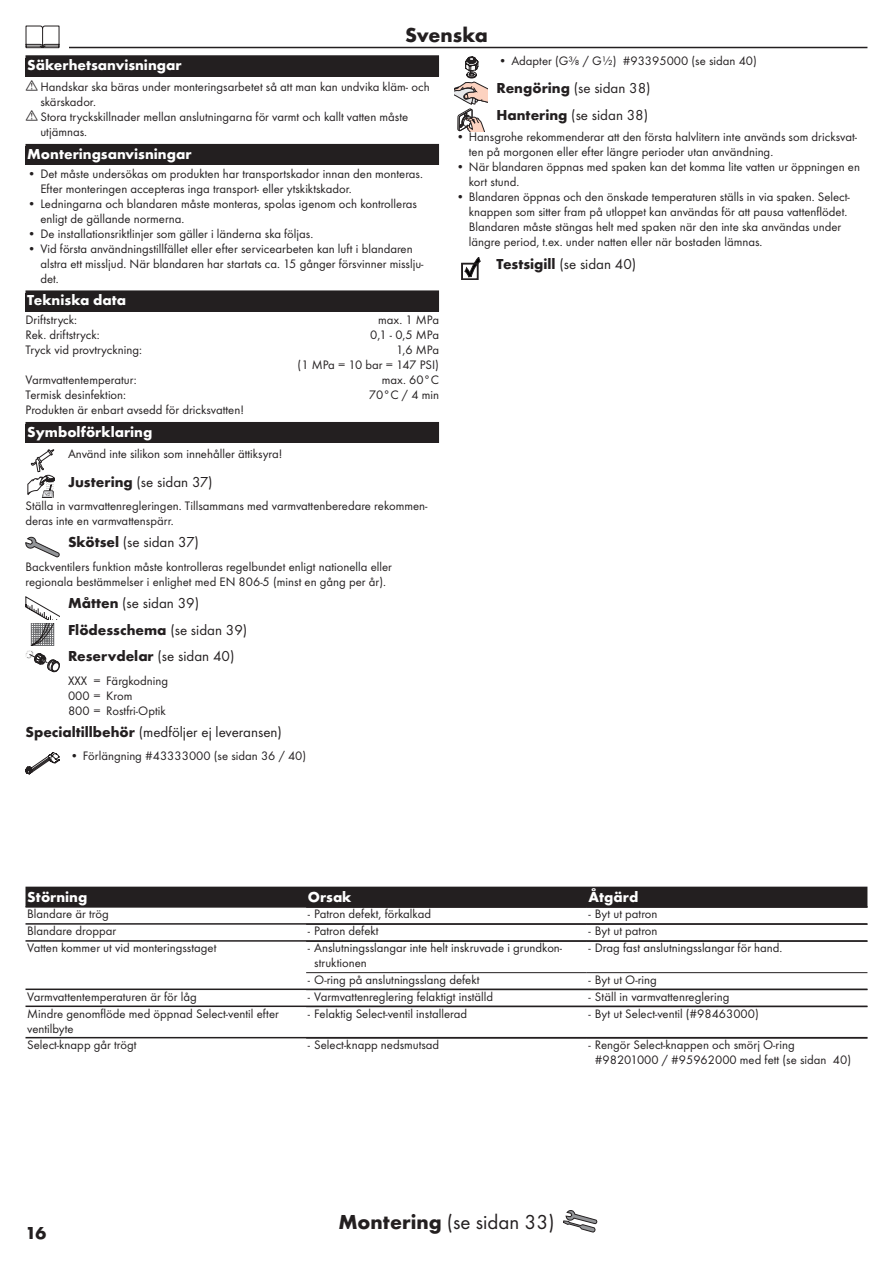
<style>
.page{position:relative;width:893px;height:1263px;background:#fff}
.page>*{position:absolute;margin:0;border:0;box-sizing:border-box;transform-origin:0 0}
.Montage_mit_Symbol_S{font:21px "Futura TOT Boo";color:#231f20}
.Sprache_Rahmenwechse{font:700 21px "Futura TOT";letter-spacing:-.01em;color:#231f20}
.t1{font:700 18px "Futura TOT";color:#231f20}
.Ueberschrift_Grafik{font:15px "Futura TOT Boo";color:#231f20}
.Ueberschrift_SV{font:700 15px "Futura TOT";color:#fff}
.Ueberschrift_Grafik-2{font:700 15px "Futura TOT";color:#231f20}
.Ueberschrift_nach_Gr{font:15px "Futura TOT Boo";color:#231f20}
.Ueberschrift___SV{font:700 15px "Futura TOT";color:#fff}
.Tabelle_Kopf_SV{font:700 15px "Futura TOT";color:#fff}
.Normaltext_nach_Graf{font:12.75px/15px "Futura TOT Boo";color:#231f20}
.Techn__Daten_SV{font:12.75px/15px "Futura TOT Boo";color:#231f20;text-align:right}
.Tabelle_Spalte_A4_SV{font:12.75px/15px "Futura TOT Boo";color:#231f20}
.Normaltext_Grafik_SV{font:12.75px "Futura TOT Boo";color:#231f20}
.Farbe_SV{font:12.75px/15px "Futura TOT Boo";color:#231f20}
.s1{font-family:"Futura TOT";font-weight:700}
.s2{font-family:"Futura TOT Boo";font-weight:400}
</style>
<div class="page">
<hr style="left:26px;top:47px;width:841px;height:1px;background:#231f20">
<div style="left:17px;top:26px;width:51px;height:25px;background:#fff"></div>
<svg style="left:26px;top:26px;width:34px;height:22px"></svg>
<svg style="left:563px;top:1210px;width:34px;height:22px"></svg>
<div style="left:26px;top:55px;width:413px;height:21px;background:#231f20"></div>
<div style="left:26px;top:144px;width:413px;height:21px;background:#231f20"></div>
<div style="left:26px;top:293px;width:413px;height:19px;background:#231f20"></div>
<div style="left:26px;top:290px;width:413px;height:21px;background:#231f20"></div>
<div style="left:26px;top:422px;width:413px;height:21px;background:#231f20"></div>
<svg style="left:27px;top:449px;width:28px;height:49px"></svg>
<svg style="left:26px;top:537px;width:34px;height:20px"></svg>
<svg style="left:26px;top:596px;width:34px;height:76px"></svg>
<svg style="left:26px;top:752px;width:34px;height:22px"></svg>
<svg style="left:454px;top:57px;width:34px;height:74px"></svg>
<svg style="left:462px;top:257px;width:18px;height:23px"></svg>
<div style="left:26px;top:887px;width:841px;height:19px;background:#231f20"></div>
<hr style="left:26px;top:906px;width:841px;height:2px;background:#231f20">
<hr style="left:26px;top:923px;width:841px;height:2px;background:#231f20">
<hr style="left:26px;top:940px;width:841px;height:2px;background:#231f20">
<hr style="left:306px;top:972px;width:281px;height:1px;background:#231f20">
<hr style="left:587px;top:972px;width:280px;height:1px;background:#231f20">
<hr style="left:26px;top:988px;width:841px;height:2px;background:#231f20">
<hr style="left:26px;top:1005px;width:841px;height:2px;background:#231f20">
<hr style="left:26px;top:1037px;width:841px;height:1px;background:#231f20">
<hr style="left:306px;top:1038px;width:281px;height:1px;background:#231f20">
<hr style="left:587px;top:1038px;width:280px;height:1px;background:#231f20">
<p class="Sprache_Rahmenwechse" style="left:405px;top:22px;width:84px">Svenska</p>
<p class="Ueberschrift___SV" style="left:27px;top:56px;width:156px">Säkerhetsanvisningar</p>
<p class="Normaltext_nach_Graf" style="left:40px;top:79px;width:391px">Handskar ska bäras under monteringsarbetet så att man kan undvika kläm- och skärskador.</p>
<p class="Normaltext_nach_Graf" style="left:40px;top:109px;width:369px">Stora tryckskillnader mellan anslutningarna för varmt och kallt vatten måste utjämnas.</p>
<p class="Ueberschrift_SV" style="left:27px;top:144px;width:166px">Monteringsanvisningar</p>
<p class="Normaltext_nach_Graf" style="left:40px;top:166px;width:384px;text-indent:-13px">• Det måste undersökas om produkten har transportskador innan den monteras.<br>Efter monteringen accepteras inga transport- eller ytskiktskador.</p>
<p class="Normaltext_nach_Graf" style="left:40px;top:196px;width:378px;text-indent:-13px">• Ledningarna och blandaren måste monteras, spolas igenom och kontrolleras enligt de gällande normerna.</p>
<p class="Normaltext_nach_Graf" style="left:28px;top:226px;width:287px">• De installationsriktlinjer som gäller i länderna ska följas.</p>
<p class="Normaltext_nach_Graf" style="left:40px;top:241px;width:385px;text-indent:-13px">• Vid första användningstillfället eller efter servicearbeten kan luft i blandaren alstra ett missljud. När blandaren har startats ca. 15 gånger försvinner misslju&shy;det.</p>
<p class="Ueberschrift_SV" style="left:27px;top:291px;width:101px">Tekniska data</p>
<p class="Techn__Daten_SV" style="left:26px;top:312px;width:53px">Driftstryck:</p>
<p class="Techn__Daten_SV" style="left:378px;top:312px;width:62px">max. 1 MPa</p>
<p class="Techn__Daten_SV" style="left:26px;top:327px;width:76px">Rek. driftstryck:</p>
<p class="Techn__Daten_SV" style="left:370px;top:327px;width:70px">0,1 - 0,5 MPa</p>
<p class="Techn__Daten_SV" style="left:26px;top:342px;width:118px">Tryck vid provtryckning:</p>
<p class="Techn__Daten_SV" style="left:298px;top:342px;width:143px">1,6 MPa<br>(1 MPa = 10 bar = 147 PSI)</p>
<p class="Techn__Daten_SV" style="left:26px;top:372px;width:113px">Varmvattentemperatur:</p>
<p class="Techn__Daten_SV" style="left:382px;top:372px;width:59px">max. 60°C</p>
<p class="Techn__Daten_SV" style="left:26px;top:387px;width:102px">Termisk desinfektion:</p>
<p class="Techn__Daten_SV" style="left:369px;top:387px;width:72px">70°C / 4 min</p>
<p class="Techn__Daten_SV" style="left:26px;top:402px;width:220px">Produkten är enbart avsedd för dricksvatten!</p>
<p class="Ueberschrift_SV" style="left:27px;top:422px;width:127px">Symbolförklaring</p>
<p class="Normaltext_Grafik_SV" style="left:68px;top:446px;width:216px">Använd inte silikon som innehåller ättiksyra!</p>
<p class="Ueberschrift_Grafik" style="left:68px;top:473px;width:146px"><span class="s1">Justering</span> (se sidan 37)</p>
<p class="Normaltext_nach_Graf" style="left:26px;top:498px;width:403px">Ställa in varmvattenregleringen. Tillsammans med varmvattenberedare rekommen&shy;deras inte en varmvattenspärr.</p>
<p class="Ueberschrift_Grafik" style="left:68px;top:533px;width:132px"><span class="s1">Skötsel</span> (se sidan 37)</p>
<p class="Normaltext_nach_Graf" style="left:26px;top:559px;width:368px">Backventilers funktion måste kontrolleras regelbundet enligt nationella eller regionala bestämmelser i enlighet med EN 806-5 (minst en gång per år).</p>
<p class="Ueberschrift_Grafik" style="left:68px;top:594px;width:133px"><span class="s1">Måtten</span> (se sidan 39)</p>
<p class="Ueberschrift_Grafik-2" style="left:68px;top:620px;width:181px">Flödesschema <span class="s2">(se sidan 39)</span></p>
<p class="Ueberschrift_Grafik-2" style="left:68px;top:647px;width:168px">Reservdelar <span class="s2">(se sidan 40)</span></p>
<p class="Farbe_SV" style="left:68px;top:673px;width:102px">XXX = Färgkodning<br>000 = Krom<br>800 = Rostfri-Optik</p>
<p class="Ueberschrift_nach_Gr" style="left:26px;top:723px;width:258px"><span class="s1">Specialtillbehör</span> (medföljer ej leveransen)</p>
<p class="Normaltext_nach_Graf" style="left:70px;top:748px;width:238px">• Förlängning #43333000 (se sidan 36 / 40)</p>
<p class="Normaltext_nach_Graf" style="left:499px;top:53px;width:260px">• Adapter (G⅜ / G½) #93395000 (se sidan 40)</p>
<p class="Ueberschrift_Grafik" style="left:496px;top:80px;width:156px"><span class="s1">Rengöring</span> (se sidan 38)</p>
<p class="Ueberschrift_Grafik" style="left:496px;top:106px;width:153px"><span class="s1">Hantering</span> (se sidan 38)</p>
<p class="Normaltext_nach_Graf" style="left:469px;top:130px;width:390px;text-indent:-13px">• Hansgrohe rekommenderar att den första halvlitern inte används som dricksvat&shy;ten på morgonen eller efter längre perioder utan användning.</p>
<p class="Normaltext_nach_Graf" style="left:469px;top:160px;width:393px;text-indent:-13px">• När blandaren öppnas med spaken kan det komma lite vatten ur öppningen en kort stund.</p>
<p class="Normaltext_nach_Graf" style="left:469px;top:190px;width:383px;text-indent:-13px">• Blandaren öppnas och den önskade temperaturen ställs in via spaken. Select&shy;knappen som sitter fram på utloppet kan användas för att pausa vattenflödet.<br>Blandaren måste stängas helt med spaken när den inte ska användas under längre period, t.ex. under natten eller när bostaden lämnas.</p>
<p class="Ueberschrift_Grafik" style="left:496px;top:255px;width:141px"><span class="s1">Testsigill</span> (se sidan 40)</p>
<p class="Tabelle_Kopf_SV" style="left:27px;top:887px;width:62px">Störning</p>
<p class="Tabelle_Kopf_SV" style="left:308px;top:887px;width:45px">Orsak</p>
<p class="Tabelle_Kopf_SV" style="left:588px;top:887px;width:51px">Åtgärd</p>
<p class="Tabelle_Spalte_A4_SV" style="left:27px;top:906px;width:83px">Blandare är trög</p>
<p class="Normaltext_nach_Graf" style="left:308px;top:906px;width:125px">- Patron defekt, förkalkad</p>
<p class="Normaltext_nach_Graf" style="left:588px;top:906px;width:71px">- Byt ut patron</p>
<p class="Tabelle_Spalte_A4_SV" style="left:27px;top:923px;width:91px">Blandare droppar</p>
<p class="Normaltext_nach_Graf" style="left:308px;top:923px;width:72px">- Patron defekt</p>
<p class="Normaltext_nach_Graf" style="left:588px;top:923px;width:71px">- Byt ut patron</p>
<p class="Tabelle_Spalte_A4_SV" style="left:27px;top:940px;width:191px">Vatten kommer ut vid monteringsstaget</p>
<p class="Normaltext_nach_Graf" style="left:314px;top:940px;width:250px;text-indent:-6px">- Anslutningsslangar inte helt inskruvade i grundkon&shy;struktionen</p>
<p class="Normaltext_nach_Graf" style="left:588px;top:940px;width:195px">- Drag fast anslutningsslangar för hand.</p>
<p class="Normaltext_nach_Graf" style="left:308px;top:972px;width:173px">- O-ring på anslutningsslang defekt</p>
<p class="Normaltext_nach_Graf" style="left:588px;top:972px;width:70px">- Byt ut O-ring</p>
<p class="Tabelle_Spalte_A4_SV" style="left:27px;top:989px;width:171px">Varmvattentemperaturen är för låg</p>
<p class="Normaltext_nach_Graf" style="left:308px;top:989px;width:187px">- Varmvattenreglering felaktigt inställd</p>
<p class="Normaltext_nach_Graf" style="left:588px;top:989px;width:142px">- Ställ in varmvattenreglering</p>
<p class="Tabelle_Spalte_A4_SV" style="left:27px;top:1006px;width:253px">Mindre genomflöde med öppnad Select-ventil efter ventilbyte</p>
<p class="Normaltext_nach_Graf" style="left:308px;top:1006px;width:161px">- Felaktig Select-ventil installerad</p>
<p class="Normaltext_nach_Graf" style="left:588px;top:1006px;width:172px">- Byt ut Select-ventil (#98463000)</p>
<p class="Tabelle_Spalte_A4_SV" style="left:27px;top:1037px;width:111px">Select-knapp går trögt</p>
<p class="Normaltext_nach_Graf" style="left:308px;top:1037px;width:133px">- Select-knapp nedsmutsad</p>
<p class="Normaltext_nach_Graf" style="left:595px;top:1037px;width:258px;text-indent:-6px">- Rengör Select-knappen och smörj O-ring #98201000 / #95962000 med fett (se sidan 40)</p>
<h2 class="t1" style="left:26px;top:1222px;width:22px">16</h2>
<p class="Montage_mit_Symbol_S" style="left:338px;top:1209px;width:218px"><span class="s1">Montering</span> (se sidan 33)</p>
</div>
